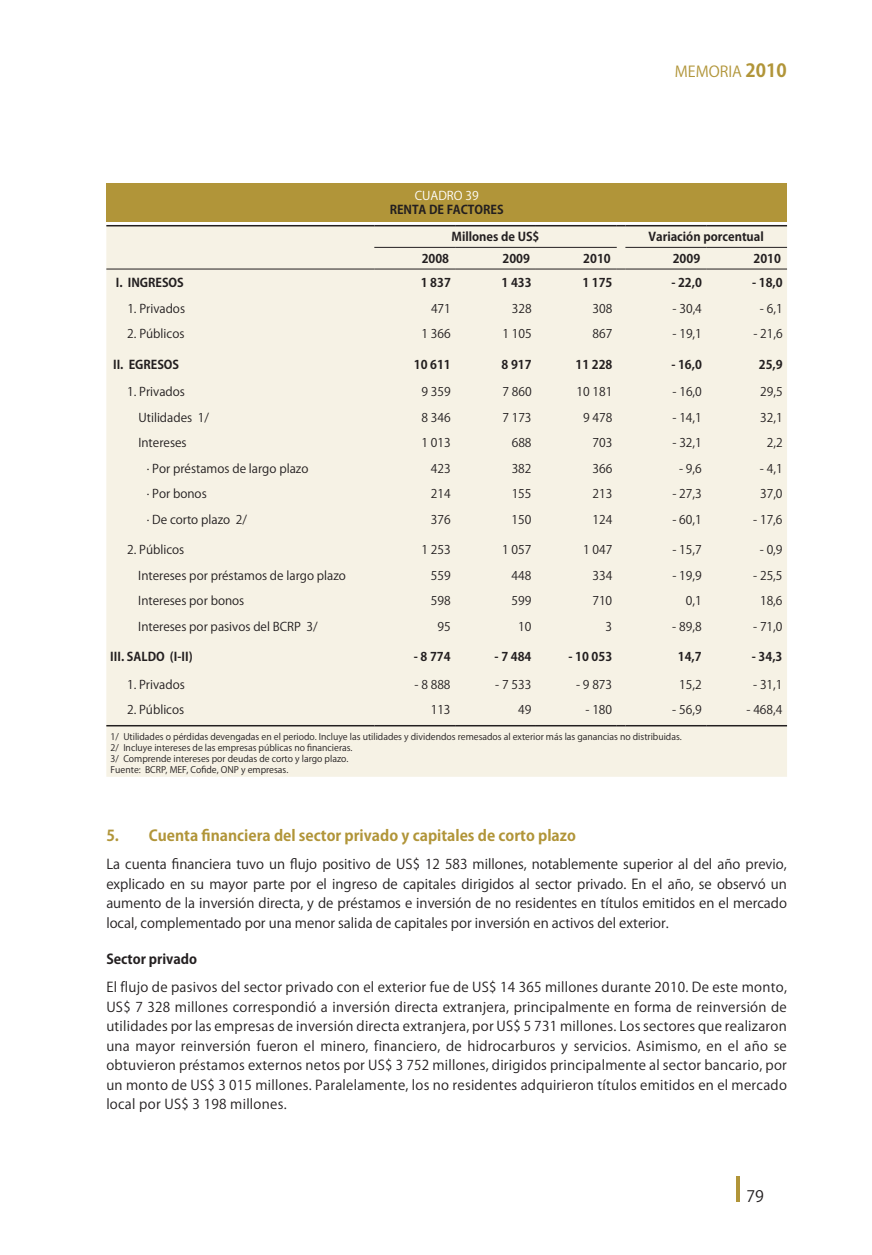
<style>
.page{position:relative;width:872px;height:1255px;background:#fff}
.page>*{position:absolute;margin:0;border:0;box-sizing:border-box;transform-origin:0 0}
.t1{font:15.75px "Koz Go Pro";color:#231f20}
.t2{font:700 15px "Koz Go Pro";color:#b19539}
.t3{font:15px "Koz Go Pro";color:#b19539}
.t4{font:13.5px/19.5px "Koz Go Pro";letter-spacing:.01em;color:#231f20;text-align:justify}
.t5{font:700 13.5px "Koz Go Pro";color:#231f20}
.t6{font:12px "Koz Go Pro";color:#231f20}
.t7{font:700 12px "Koz Go Pro";color:#231f20}
.t8{font:12px "Koz Go Pro";color:#fff}
.t9{font:9px/10.8px "Koz Go Pro";color:#231f20}
.s1{font-weight:700;font-size:18px}
</style>
<div class="page">
<hr style="left:736px;top:1175px;width:4px;height:26px;background:#b19539">
<div style="left:106px;top:183px;width:681px;height:38px;background:#b19539"></div>
<div style="left:106px;top:226px;width:681px;height:550px;background:#f6f2e5"></div>
<hr style="left:374px;top:247px;width:81px;height:1px;background:#231f20">
<hr style="left:455px;top:247px;width:81px;height:1px;background:#231f20">
<hr style="left:536px;top:247px;width:81px;height:1px;background:#231f20">
<hr style="left:625px;top:247px;width:81px;height:1px;background:#231f20">
<hr style="left:706px;top:247px;width:81px;height:1px;background:#231f20">
<hr style="left:106px;top:225px;width:268px;height:1px;background:#231f20">
<hr style="left:374px;top:225px;width:81px;height:1px;background:#231f20">
<hr style="left:455px;top:225px;width:81px;height:1px;background:#231f20">
<hr style="left:536px;top:225px;width:81px;height:1px;background:#231f20">
<hr style="left:625px;top:225px;width:81px;height:1px;background:#231f20">
<hr style="left:706px;top:225px;width:81px;height:1px;background:#231f20">
<hr style="left:106px;top:269px;width:268px;height:1px;background:#231f20">
<hr style="left:374px;top:269px;width:81px;height:1px;background:#231f20">
<hr style="left:455px;top:269px;width:81px;height:1px;background:#231f20">
<hr style="left:536px;top:269px;width:81px;height:1px;background:#231f20">
<hr style="left:625px;top:269px;width:81px;height:1px;background:#231f20">
<hr style="left:706px;top:269px;width:81px;height:1px;background:#231f20">
<hr style="left:106px;top:725px;width:268px;height:1px;background:#231f20">
<hr style="left:374px;top:725px;width:81px;height:1px;background:#231f20">
<hr style="left:455px;top:725px;width:81px;height:1px;background:#231f20">
<hr style="left:536px;top:725px;width:81px;height:1px;background:#231f20">
<hr style="left:625px;top:725px;width:81px;height:1px;background:#231f20">
<hr style="left:706px;top:725px;width:81px;height:1px;background:#231f20">
<p class="t3" style="left:675px;top:62px;width:113px">MEMORIA <span class="s1">2010</span></p>
<p class="t8" style="left:415px;top:187px;width:65px">CUADRO 39</p>
<p class="t7" style="left:390px;top:202px;width:115px">RENTA DE FACTORES</p>
<p class="t7" style="left:451px;top:229px;width:89px">Millones de US$</p>
<p class="t7" style="left:648px;top:229px;width:117px">Variación porcentual</p>
<p class="t7" style="left:422px;top:251px;width:29px">2008</p>
<p class="t7" style="left:502px;top:251px;width:29px">2009</p>
<p class="t7" style="left:583px;top:251px;width:29px">2010</p>
<p class="t7" style="left:672px;top:251px;width:29px">2009</p>
<p class="t7" style="left:753px;top:251px;width:29px">2010</p>
<p class="t7" style="left:116px;top:274px;width:70px">I. INGRESOS</p>
<p class="t7" style="left:421px;top:274px;width:32px">1 837</p>
<p class="t7" style="left:501px;top:274px;width:32px">1 433</p>
<p class="t7" style="left:582px;top:274px;width:32px">1 175</p>
<p class="t7" style="left:671px;top:274px;width:32px">- 22,0</p>
<p class="t7" style="left:752px;top:274px;width:32px">- 18,0</p>
<p class="t6" style="left:127px;top:301px;width:59px">1. Privados</p>
<p class="t6" style="left:431px;top:301px;width:21px">471</p>
<p class="t6" style="left:512px;top:301px;width:21px">328</p>
<p class="t6" style="left:592px;top:301px;width:21px">308</p>
<p class="t6" style="left:672px;top:301px;width:31px">- 30,4</p>
<p class="t6" style="left:760px;top:301px;width:24px">- 6,1</p>
<p class="t6" style="left:127px;top:326px;width:59px">2. Públicos</p>
<p class="t6" style="left:421px;top:326px;width:31px">1 366</p>
<p class="t6" style="left:502px;top:326px;width:31px">1 105</p>
<p class="t6" style="left:592px;top:326px;width:21px">867</p>
<p class="t6" style="left:672px;top:326px;width:31px">- 19,1</p>
<p class="t6" style="left:753px;top:326px;width:31px">- 21,6</p>
<p class="t7" style="left:113px;top:356px;width:68px">II. EGRESOS</p>
<p class="t7" style="left:414px;top:356px;width:38px">10 611</p>
<p class="t7" style="left:501px;top:356px;width:32px">8 917</p>
<p class="t7" style="left:575px;top:356px;width:38px">11 228</p>
<p class="t7" style="left:671px;top:356px;width:32px">- 16,0</p>
<p class="t7" style="left:759px;top:356px;width:25px">25,9</p>
<p class="t6" style="left:127px;top:384px;width:59px">1. Privados</p>
<p class="t6" style="left:421px;top:384px;width:31px">9 359</p>
<p class="t6" style="left:502px;top:384px;width:31px">7 860</p>
<p class="t6" style="left:576px;top:384px;width:37px">10 181</p>
<p class="t6" style="left:672px;top:384px;width:31px">- 16,0</p>
<p class="t6" style="left:760px;top:384px;width:24px">29,5</p>
<p class="t6" style="left:138px;top:410px;width:72px">Utilidades 1/</p>
<p class="t6" style="left:421px;top:410px;width:31px">8 346</p>
<p class="t6" style="left:502px;top:410px;width:31px">7 173</p>
<p class="t6" style="left:583px;top:410px;width:31px">9 478</p>
<p class="t6" style="left:672px;top:410px;width:31px">- 14,1</p>
<p class="t6" style="left:760px;top:410px;width:24px">32,1</p>
<p class="t6" style="left:138px;top:435px;width:50px">Intereses</p>
<p class="t6" style="left:421px;top:435px;width:31px">1 013</p>
<p class="t6" style="left:512px;top:435px;width:21px">688</p>
<p class="t6" style="left:592px;top:435px;width:21px">703</p>
<p class="t6" style="left:672px;top:435px;width:31px">- 32,1</p>
<p class="t6" style="left:766px;top:435px;width:17px">2,2</p>
<p class="t6" style="left:147px;top:461px;width:163px">· Por préstamos de largo plazo</p>
<p class="t6" style="left:431px;top:461px;width:21px">423</p>
<p class="t6" style="left:512px;top:461px;width:21px">382</p>
<p class="t6" style="left:592px;top:461px;width:21px">366</p>
<p class="t6" style="left:679px;top:461px;width:24px">- 9,6</p>
<p class="t6" style="left:760px;top:461px;width:24px">- 4,1</p>
<p class="t6" style="left:147px;top:486px;width:62px">· Por bonos</p>
<p class="t6" style="left:431px;top:486px;width:21px">214</p>
<p class="t6" style="left:511px;top:486px;width:21px">155</p>
<p class="t6" style="left:592px;top:486px;width:21px">213</p>
<p class="t6" style="left:672px;top:486px;width:31px">- 27,3</p>
<p class="t6" style="left:760px;top:486px;width:24px">37,0</p>
<p class="t6" style="left:147px;top:512px;width:102px">· De corto plazo 2/</p>
<p class="t6" style="left:431px;top:512px;width:21px">376</p>
<p class="t6" style="left:511px;top:512px;width:21px">150</p>
<p class="t6" style="left:592px;top:512px;width:21px">124</p>
<p class="t6" style="left:672px;top:512px;width:31px">- 60,1</p>
<p class="t6" style="left:753px;top:512px;width:31px">- 17,6</p>
<p class="t6" style="left:127px;top:542px;width:59px">2. Públicos</p>
<p class="t6" style="left:421px;top:542px;width:31px">1 253</p>
<p class="t6" style="left:502px;top:542px;width:31px">1 057</p>
<p class="t6" style="left:583px;top:542px;width:31px">1 047</p>
<p class="t6" style="left:672px;top:542px;width:31px">- 15,7</p>
<p class="t6" style="left:759px;top:542px;width:24px">- 0,9</p>
<p class="t6" style="left:138px;top:567px;width:209px">Intereses por préstamos de largo plazo</p>
<p class="t6" style="left:431px;top:567px;width:21px">559</p>
<p class="t6" style="left:511px;top:567px;width:21px">448</p>
<p class="t6" style="left:592px;top:567px;width:21px">334</p>
<p class="t6" style="left:672px;top:567px;width:31px">- 19,9</p>
<p class="t6" style="left:753px;top:567px;width:31px">- 25,5</p>
<p class="t6" style="left:138px;top:593px;width:108px">Intereses por bonos</p>
<p class="t6" style="left:431px;top:593px;width:21px">598</p>
<p class="t6" style="left:511px;top:593px;width:21px">599</p>
<p class="t6" style="left:592px;top:593px;width:21px">710</p>
<p class="t6" style="left:686px;top:593px;width:17px">0,1</p>
<p class="t6" style="left:760px;top:593px;width:24px">18,6</p>
<p class="t6" style="left:138px;top:618px;width:181px">Intereses por pasivos del BCRP 3/</p>
<p class="t6" style="left:437px;top:618px;width:15px">95</p>
<p class="t6" style="left:518px;top:618px;width:15px">10</p>
<p class="t6" style="left:605px;top:618px;width:8px">3</p>
<p class="t6" style="left:672px;top:618px;width:31px">- 89,8</p>
<p class="t6" style="left:753px;top:618px;width:31px">- 71,0</p>
<p class="t7" style="left:110px;top:648px;width:84px">III. SALDO (I-II)</p>
<p class="t7" style="left:414px;top:648px;width:38px">- 8 774</p>
<p class="t7" style="left:494px;top:648px;width:38px">- 7 484</p>
<p class="t7" style="left:568px;top:648px;width:45px">- 10 053</p>
<p class="t7" style="left:678px;top:648px;width:25px">14,7</p>
<p class="t7" style="left:752px;top:648px;width:32px">- 34,3</p>
<p class="t6" style="left:127px;top:676px;width:59px">1. Privados</p>
<p class="t6" style="left:414px;top:676px;width:38px">- 8 888</p>
<p class="t6" style="left:495px;top:676px;width:38px">- 7 533</p>
<p class="t6" style="left:576px;top:676px;width:38px">- 9 873</p>
<p class="t6" style="left:679px;top:676px;width:24px">15,2</p>
<p class="t6" style="left:753px;top:676px;width:31px">- 31,1</p>
<p class="t6" style="left:127px;top:702px;width:59px">2. Públicos</p>
<p class="t6" style="left:431px;top:702px;width:21px">113</p>
<p class="t6" style="left:518px;top:702px;width:15px">49</p>
<p class="t6" style="left:585px;top:702px;width:28px">- 180</p>
<p class="t6" style="left:672px;top:702px;width:31px">- 56,9</p>
<p class="t6" style="left:746px;top:702px;width:37px">- 468,4</p>
<p class="t9" style="left:111px;top:731px;width:573px">1/ Utilidades o pérdidas devengadas en el periodo. Incluye las utilidades y dividendos remesados al exterior más las ganancias no distribuidas.<br>2/ Incluye intereses de las empresas públicas no financieras.<br>3/ Comprende intereses por deudas de corto y largo plazo.<br>Fuente: BCRP, MEF, Cofide, ONP y empresas.</p>
<p class="t2" style="left:106px;top:826px;width:471px">5. Cuenta financiera del sector privado y capitales de corto plazo</p>
<p class="t4" style="left:106px;top:854px;width:682px">La cuenta financiera tuvo un flujo positivo de US$ 12 583 millones, notablemente superior al del año previo, explicado en su mayor parte por el ingreso de capitales dirigidos al sector privado. En el año, se observó un aumento de la inversión directa, y de préstamos e inversión de no residentes en títulos emitidos en el mercado local, complementado por una menor salida de capitales por inversión en activos del exterior.</p>
<p class="t5" style="left:106px;top:950px;width:92px">Sector privado</p>
<p class="t4" style="left:106px;top:977px;width:682px">El flujo de pasivos del sector privado con el exterior fue de US$ 14 365 millones durante 2010. De este monto, US$ 7 328 millones correspondió a inversión directa extranjera, principalmente en forma de reinversión de utilidades por las empresas de inversión directa extranjera, por US$ 5 731 millones. Los sectores que realizaron una mayor reinversión fueron el minero, financiero, de hidrocarburos y servicios. Asimismo, en el año se obtuvieron préstamos externos netos por US$ 3 752 millones, dirigidos principalmente al sector bancario, por un monto de US$ 3 015 millones. Paralelamente, los no residentes adquirieron títulos emitidos en el mercado local por US$ 3 198 millones.</p>
<p class="t1" style="left:746px;top:1185px;width:19px">79</p>
</div>
